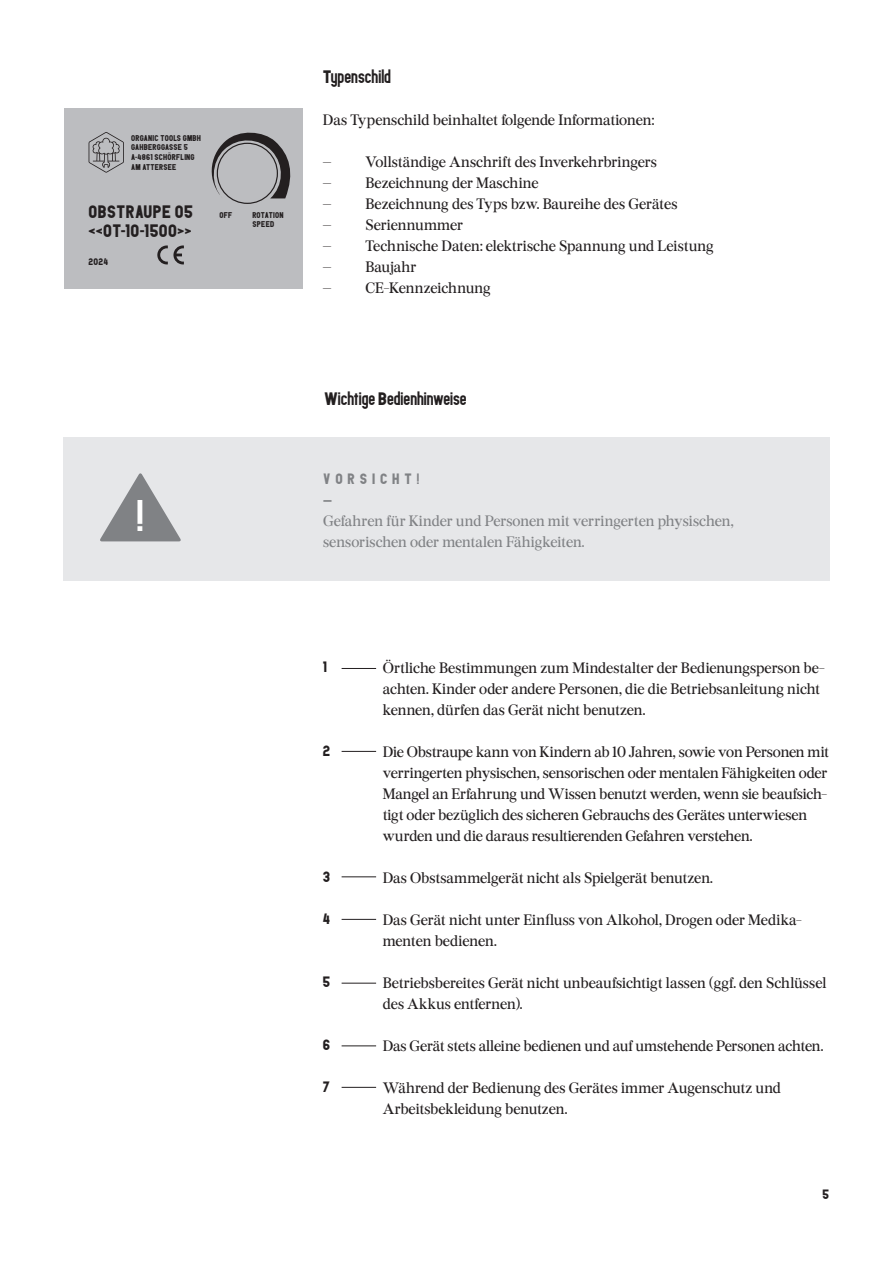
<style>
.page{position:relative;width:893px;height:1263px;background:#fff}
.page>*{position:absolute;margin:0;border:0;box-sizing:border-box;transform-origin:0 0}
.t1{font:44.25px "PDU";color:#fff}
.t2{font:18px "PDU";color:#231f20}
.t3{font:18px/19.8px "PDU";letter-spacing:.025em;color:#231f20}
.t4{font:15px/21px "Burgess Pro";letter-spacing:-.005em;color:#231f20}
.t5{font:15px/21px "Burgess Pro";letter-spacing:-.005em;color:#808285}
.t6{font:15px/21px "PDU";color:#808285}
.t7{font:15px "PDU";color:#231f20}
.t8{font:13.5px "PDU";color:#231f20}
.t9{font:9.6px "PDU";color:#231f20}
.t10{font:8.4px/9.6px "PDU";letter-spacing:.025em;color:#231f20}
</style>
<div class="page">
<div style="left:63px;top:437px;width:766px;height:143px;background:#e6e7e9"></div>
<svg style="left:100px;top:473px;width:81px;height:68px"></svg>
<hr style="left:342px;top:668px;width:34px;height:1px;background:#231f20">
<hr style="left:342px;top:751px;width:34px;height:1px;background:#231f20">
<hr style="left:342px;top:876px;width:34px;height:1px;background:#231f20">
<hr style="left:342px;top:919px;width:34px;height:1px;background:#231f20">
<hr style="left:342px;top:983px;width:34px;height:1px;background:#231f20">
<hr style="left:342px;top:1045px;width:34px;height:1px;background:#231f20">
<hr style="left:342px;top:1087px;width:34px;height:1px;background:#231f20">
<div style="left:65px;top:108px;width:238px;height:180px;background:#bcbdc0"></div>
<svg style="left:89px;top:132px;width:35px;height:41px"></svg>
<svg style="left:157px;top:245px;width:27px;height:19px"></svg>
<svg style="left:211px;top:132px;width:80px;height:66px"></svg>
<p class="t10" style="left:131px;top:133px;width:71px">ORGANIC TOOLS GMBH<br>GAHBERGGASSE 5<br>A-4861 SCHÖRFLING<br>AM ATTERSEE</p>
<p class="t3" style="left:89px;top:201px;width:106px">OBSTRAUPE 05 &lt;&lt;OT-10-1500&gt;&gt;</p>
<p class="t9" style="left:89px;top:255px;width:21px">2024</p>
<p class="t10" style="left:220px;top:210px;width:14px">OFF</p>
<p class="t10" style="left:252px;top:210px;width:33px">ROTATION<br>SPEED</p>
<h1 class="t1" style="left:137px;top:484px;width:9px">!</h1>
<p class="t2" style="left:323px;top:64px;width:70px">Typenschild</p>
<p class="t4" style="left:323px;top:110px;width:333px">Das Typenschild beinhaltet folgende Informationen:</p>
<p class="t4" style="left:323px;top:152px;width:335px">– Vollständige Anschrift des Inverkehrbringers</p>
<p class="t4" style="left:323px;top:173px;width:217px">– Bezeichnung der Maschine</p>
<p class="t4" style="left:323px;top:194px;width:356px">– Bezeichnung des Typs bzw. Baureihe des Gerätes</p>
<p class="t4" style="left:323px;top:215px;width:142px">– Seriennummer</p>
<p class="t4" style="left:323px;top:236px;width:392px">– Technische Daten: elektrische Spannung und Leistung</p>
<p class="t4" style="left:323px;top:257px;width:95px">– Baujahr</p>
<p class="t4" style="left:323px;top:278px;width:169px">– CE-Kennzeichnung</p>
<p class="t2" style="left:324px;top:386px;width:144px">Wichtige Bedienhinweise</p>
<p class="t6" style="left:323px;top:468px;width:97px">V O R S I C H T ! —</p>
<p class="t5" style="left:323px;top:511px;width:412px">Gefahren für Kinder und Personen mit verringerten physischen, sensorischen oder mentalen Fähigkeiten.</p>
<p class="t7" style="left:323px;top:656px;width:6px">1</p>
<p class="t7" style="left:323px;top:740px;width:9px">2</p>
<p class="t7" style="left:323px;top:866px;width:9px">3</p>
<p class="t7" style="left:323px;top:908px;width:9px">4</p>
<p class="t7" style="left:323px;top:971px;width:9px">5</p>
<p class="t7" style="left:323px;top:1034px;width:9px">6</p>
<p class="t7" style="left:323px;top:1076px;width:9px">7</p>
<p class="t4" style="left:383px;top:658px;width:444px">Örtliche Bestimmungen zum Mindestalter der Bedienungsperson be&shy;achten. Kinder oder andere Personen, die die Betriebsanleitung nicht kennen, dürfen das Gerät nicht benutzen.</p>
<p class="t4" style="left:383px;top:742px;width:448px">Die Obstraupe kann von Kindern ab 10 Jahren, sowie von Personen mit verringerten physischen, sensorischen oder mentalen Fähigkeiten oder Mangel an Erfahrung und Wissen benutzt werden, wenn sie beaufsich&shy;tigt oder bezüglich des sicheren Gebrauchs des Gerätes unterwiesen wurden und die daraus resultierenden Gefahren verstehen.</p>
<p class="t4" style="left:383px;top:868px;width:332px">Das Obstsammelgerät nicht als Spielgerät benutzen.</p>
<p class="t4" style="left:383px;top:910px;width:421px">Das Gerät nicht unter Einfluss von Alkohol, Drogen oder Medika&shy;menten bedienen.</p>
<p class="t4" style="left:383px;top:973px;width:445px">Betriebsbereites Gerät nicht unbeaufsichtigt lassen (ggf. den Schlüssel des Akkus entfernen).</p>
<p class="t4" style="left:383px;top:1036px;width:442px">Das Gerät stets alleine bedienen und auf umstehende Personen achten.</p>
<p class="t4" style="left:383px;top:1078px;width:400px">Während der Bedienung des Gerätes immer Augenschutz und<br>Arbeitsbekleidung benutzen.</p>
<p class="t8" style="left:823px;top:1185px;width:8px">5</p>
</div>
